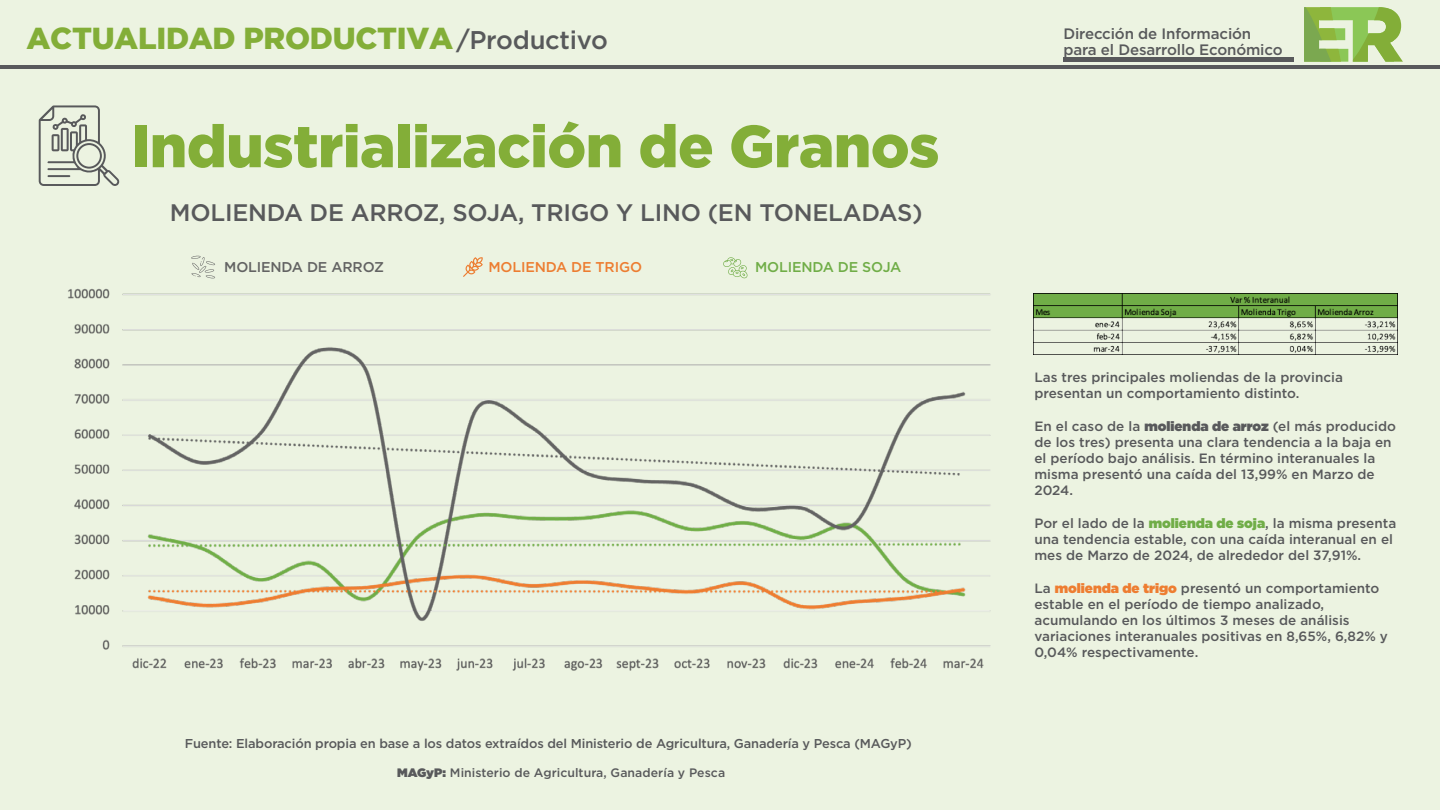
<style>
.page{position:relative;width:1440px;height:810px;background:#ecf3e1}
.page>*{position:absolute;margin:0;border:0;box-sizing:border-box;transform-origin:0 0}
.t1{font:900 59.25px "Gotham";letter-spacing:-.01em;color:#83ae38}
.t2{font:900 30.22px "Gotham";letter-spacing:-.01em;color:#83ae38}
.t3{font:500 25.58px "Gotham";letter-spacing:-.01em;color:#58595b}
.t4{font:500 23.92px "Gotham";letter-spacing:-.01em;color:#58595b}
.t5{font:500 15.08px "Gotham";letter-spacing:-.01em;color:#58595b}
.t6{font:500 14.17px "Gotham";letter-spacing:-.01em;color:#636363}
.t7{font:500 14.17px "Gotham";letter-spacing:-.01em;color:#ed7d31}
.t8{font:500 14.17px "Gotham";letter-spacing:-.01em;color:#70ad47}
.t9{font:500 13.5px/16.2px "Gotham";color:#58595b}
.t10{font:500 12.83px "Gotham";letter-spacing:-.01em;color:#58595b}
.t11{font:500 12.23px "Gotham";letter-spacing:.005em;color:#58595b}
.s1{font-weight:900}
.s2{font-weight:900;color:#70ad47}
.s3{font-weight:900;color:#ee7d31}
</style>
<div class="page">
<hr style="left:0;top:65px;width:1440px;height:4px;background:#58595b">
<svg style="left:1304px;top:7px;width:99px;height:55px"></svg>
<hr style="left:1063px;top:58px;width:231px;height:4px;background:#58595b">
<svg style="left:39px;top:105px;width:81px;height:81px"></svg>
<svg style="left:191px;top:256px;width:24px;height:20px"></svg>
<svg style="left:723px;top:257px;width:25px;height:19px"></svg>
<svg style="left:463px;top:257px;width:20px;height:19px"></svg>
<img style="left:68px;top:276px;width:923px;height:395px">
<img style="left:1034px;top:293px;width:363px;height:62px">
<h2 class="t2" style="left:26px;top:20px;width:428px">ACTUALIDAD PRODUCTIVA</h2>
<h3 class="t3" style="left:456px;top:23px;width:153px">/Productivo</h3>
<p class="t5" style="left:1063px;top:24px;width:189px">Dirección de Información</p>
<p class="t5" style="left:1063px;top:40px;width:221px">para el Desarrollo Económico</p>
<h1 class="t1" style="left:131px;top:112px;width:810px">Industrialización de Granos</h1>
<h3 class="t4" style="left:170px;top:197px;width:754px">MOLIENDA DE ARROZ, SOJA, TRIGO Y LINO (EN TONELADAS)</h3>
<p class="t6" style="left:224px;top:257px;width:161px">MOLIENDA DE ARROZ</p>
<p class="t7" style="left:488px;top:257px;width:155px">MOLIENDA DE TRIGO</p>
<p class="t8" style="left:755px;top:257px;width:148px">MOLIENDA DE SOJA</p>
<p class="t10" style="left:185px;top:735px;width:729px">Fuente: Elaboración propia en base a los datos extraídos del Ministerio de Agricultura, Ganadería y Pesca (MAGyP)</p>
<p class="t11" style="left:397px;top:765px;width:330px"><span class="s1">MAGyP:</span> Ministerio de Agricultura, Ganadería y Pesca</p>
<p class="t9" style="left:1034px;top:369px;width:310px">Las tres principales moliendas de la provincia presentan un comportamiento distinto.</p>
<p class="t9" style="left:1034px;top:418px;width:363px">En el caso de la <span class="s1">molienda de arroz</span> (el más producido de los tres) presenta una clara tendencia a la baja en el período bajo análisis. En término interanuales la misma presentó una caída del 13,99% en Marzo de 2024.</p>
<p class="t9" style="left:1034px;top:515px;width:363px">Por el lado de la <span class="s2">molienda de soja</span>, la misma presenta una tendencia estable, con una caída interanual en el mes de Marzo de 2024, de alrededor del 37,91%.</p>
<p class="t9" style="left:1034px;top:580px;width:355px">La <span class="s3">molienda de trigo</span> presentó un comportamiento estable en el período de tiempo analizado, acumulando en los últimos 3 meses de análisis variaciones interanuales positivas en 8,65%, 6,82% y 0,04% respectivamente.</p>
</div>
